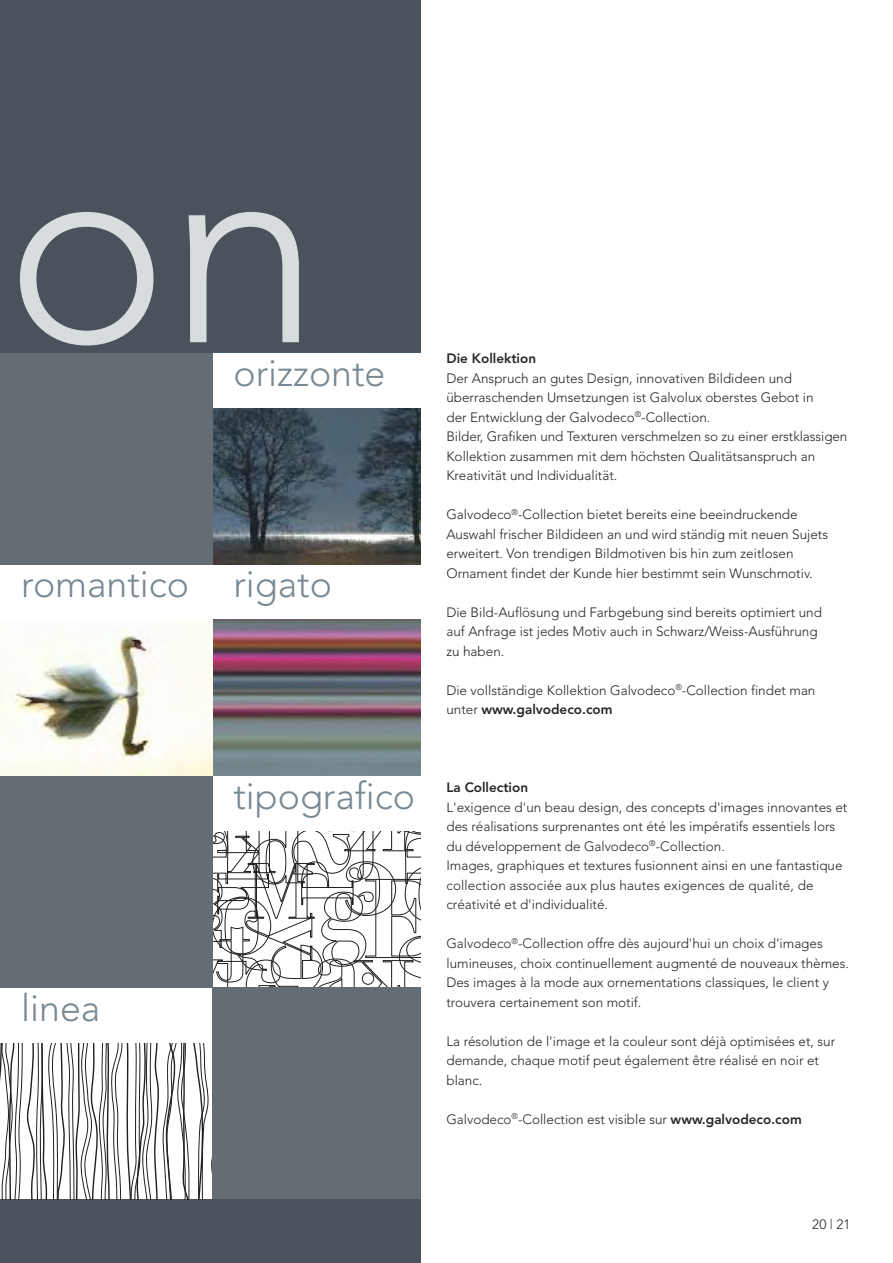
<style>
.page{position:relative;width:893px;height:1263px;background:#fff}
.page>*{position:absolute;margin:0;border:0;box-sizing:border-box;transform-origin:0 0}
.t1{font:300 274.8px "Avenir";color:#d7dcdf}
.t2{font:300 37.5px "Avenir";color:#798994}
.t3{font:300 13.5px/19.5px "Avenir";color:#272627}
.t4{font:800 13.5px "Avenir";color:#272627}
.s1{font-weight:800}
</style>
<div class="page">
<div style="left:0;top:0;width:421px;height:1263px;background:#4a535c"></div>
<img style="left:212px;top:619px;width:209px;height:157px">
<div style="left:212px;top:564px;width:209px;height:55px;background:#fff"></div>
<svg style="left:0;top:619px;width:212px;height:157px;background:#e6e6dc"></svg>
<div style="left:0;top:564px;width:212px;height:55px;background:#fff"></div>
<img style="left:212px;top:408px;width:209px;height:156px">
<div style="left:212px;top:353px;width:209px;height:55px;background:#fff"></div>
<svg style="left:0;top:831px;width:421px;height:368px;background:#d5d5d5"></svg>
<div style="left:212px;top:776px;width:209px;height:55px;background:#fff"></div>
<div style="left:0;top:776px;width:212px;height:211px;background:#656d74"></div>
<div style="left:212px;top:987px;width:209px;height:212px;background:#656d74"></div>
<div style="left:0;top:353px;width:212px;height:211px;background:#656d74"></div>
<h1 class="t1" style="left:5px;top:134px;width:317px">on</h1>
<h2 class="t2" style="left:233px;top:357px;width:153px">orizzonte</h2>
<h2 class="t2" style="left:21px;top:569px;width:169px">romantico</h2>
<h2 class="t2" style="left:233px;top:569px;width:100px">rigato</h2>
<h2 class="t2" style="left:233px;top:780px;width:183px">tipografico</h2>
<h2 class="t2" style="left:21px;top:992px;width:81px">linea</h2>
<p class="t4" style="left:446px;top:353px;width:91px">Die Kollektion</p>
<p class="t3" style="left:446px;top:369px;width:402px">Der Anspruch an gutes Design, innovativen Bildideen und überraschenden Umsetzungen ist Galvolux oberstes Gebot in<br>der Entwicklung der Galvodeco<sup>®</sup>-Collection.<br>Bilder, Grafiken und Texturen verschmelzen so zu einer erstklassigen Kollektion zusammen mit dem höchsten Qualitätsanspruch an Kreativität und Individualität.</p>
<p class="t3" style="left:446px;top:506px;width:383px">Galvodeco<sup>®</sup>-Collection bietet bereits eine beeindruckende Auswahl frischer Bildideen an und wird ständig mit neuen Sujets erweitert. Von trendigen Bildmotiven bis hin zum zeitlosen Ornament findet der Kunde hier bestimmt sein Wunschmotiv.</p>
<p class="t3" style="left:446px;top:603px;width:377px">Die Bild-Auflösung und Farbgebung sind bereits optimiert und auf Anfrage ist jedes Motiv auch in Schwarz/Weiss-Ausführung zu haben.</p>
<p class="t3" style="left:446px;top:681px;width:371px">Die vollständige Kollektion Galvodeco<sup>®</sup>-Collection findet man unter <span class="s1">www.galvodeco.com</span></p>
<p class="t4" style="left:446px;top:782px;width:83px">La Collection</p>
<p class="t3" style="left:446px;top:798px;width:402px">L'exigence d'un beau design, des concepts d'images innovantes et des réalisations surprenantes ont été les impératifs essentiels lors du développement de Galvodeco<sup>®</sup>-Collection.<br>Images, graphiques et textures fusionnent ainsi en une fantastique collection associée aux plus hautes exigences de qualité, de créativité et d'individualité.</p>
<p class="t3" style="left:446px;top:935px;width:404px">Galvodeco<sup>®</sup>-Collection offre dès aujourd'hui un choix d'images lumineuses, choix continuellement augmenté de nouveaux thèmes.<br>Des images à la mode aux ornementations classiques, le client y trouvera certainement son motif.</p>
<p class="t3" style="left:446px;top:1032px;width:390px">La résolution de l'image et la couleur sont déjà optimisées et, sur demande, chaque motif peut également être réalisé en noir et blanc.</p>
<p class="t3" style="left:446px;top:1110px;width:357px">Galvodeco<sup>®</sup>-Collection est visible sur <span class="s1">www.galvodeco.com</span></p>
<p class="t3" style="left:812px;top:1215px;width:40px">20 | 21</p>
</div>
